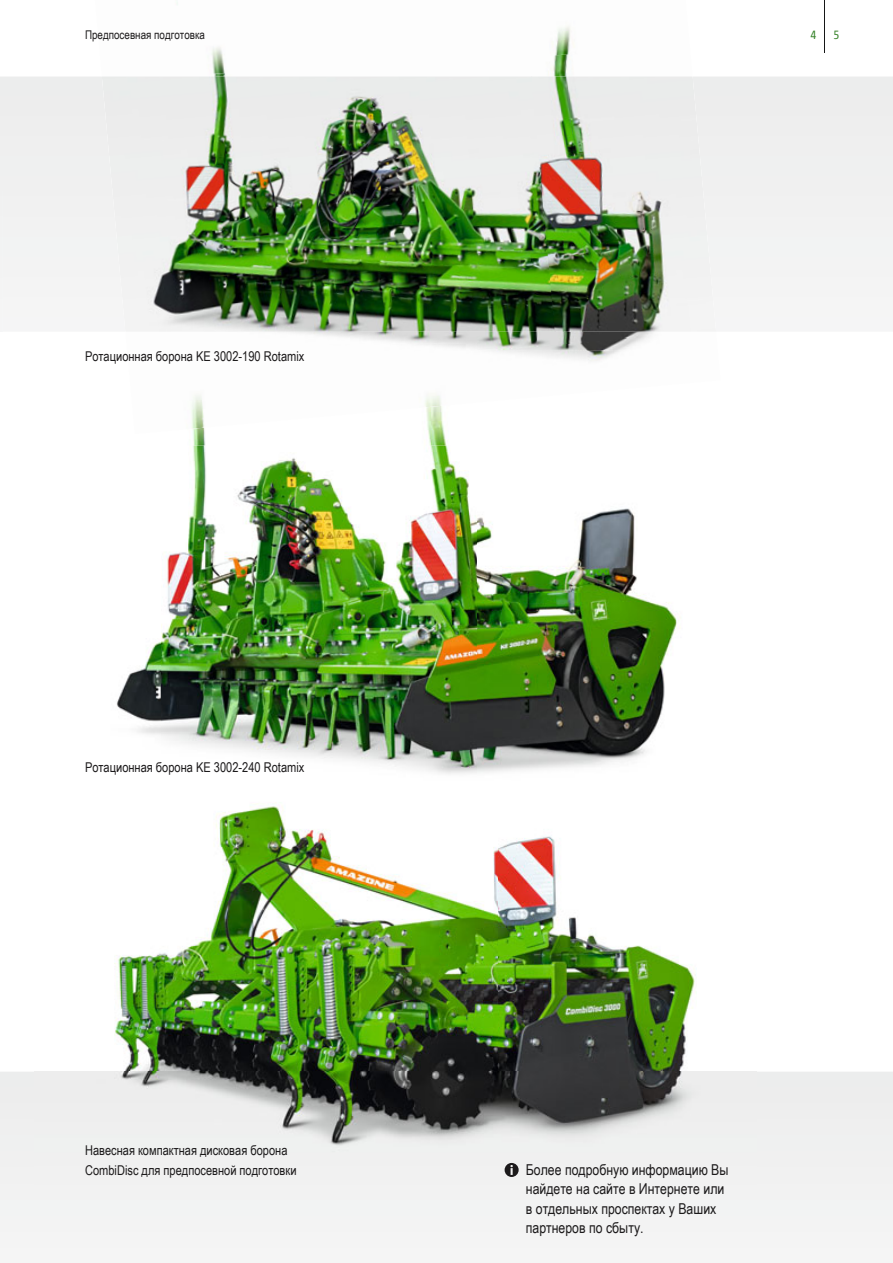
<style>
.page{position:relative;width:893px;height:1263px;background:#fff}
.page>*{position:absolute;margin:0;border:0;box-sizing:border-box;transform-origin:0 0}
.t1{font:15px/19.5px "Arial Narrow";color:#1c1a1b}
.t2{font:13.5px/19.5px "Arial Narrow";color:#1c1a1b}
.t3{font:12px "Arial Narrow";color:#1c1a1b}
.t4{font:12px "Camingo Dos Pro S Cd";color:#38832b}
</style>
<div class="page">
<div style="left:0;top:77px;width:893px;height:220px;background:#f0f0f0"></div>
<div style="left:0;top:1072px;width:893px;height:176px;background:#f2f3f3"></div>
<img style="left:116px;top:624px;width:46px;height:112px">
<img style="left:476px;top:508px;width:204px;height:265px">
<img style="left:162px;top:445px;width:314px;height:329px">
<img style="left:193px;top:434px;width:254px;height:11px">
<img style="left:0;top:191px;width:3px;height:108px">
<img style="left:34px;top:803px;width:723px;height:381px">
<img style="left:94px;top:2px;width:111px;height:85px">
<img style="left:205px;top:75px;width:435px;height:2px">
<img style="left:291px;top:280px;width:426px;height:70px">
<img style="left:489px;top:330px;width:228px;height:21px">
<img style="left:102px;top:77px;width:429px;height:255px">
<img style="left:531px;top:77px;width:185px;height:255px">
<img style="left:193px;top:351px;width:427px;height:83px">
<img style="left:191px;top:344px;width:275px;height:88px">
<img style="left:178px;top:2px;width:396px;height:73px">
<hr style="left:825px;top:0;width:1px;height:53px;background:#151616">
<svg style="left:505px;top:1163px;width:14px;height:14px"></svg>
<p class="t3" style="left:85px;top:27px;width:121px">Предпосевная подготовка</p>
<p class="t2" style="left:85px;top:346px;width:221px">Ротационная борона KE 3002-190 Rotamix</p>
<p class="t2" style="left:85px;top:757px;width:221px">Ротационная борона KE 3002-240 Rotamix</p>
<p class="t2" style="left:85px;top:1140px;width:213px">Навесная компактная дисковая борона<br>CombiDisc для предпосевной подготовки</p>
<p class="t4" style="left:810px;top:29px;width:7px">4</p>
<p class="t4" style="left:833px;top:29px;width:7px">5</p>
<p class="t1" style="left:526px;top:1159px;width:204px">Более подробную информацию Вы найдете на сайте в Интернете или в отдельных проспектах у Ваших партнеров по сбыту.</p>
</div>
